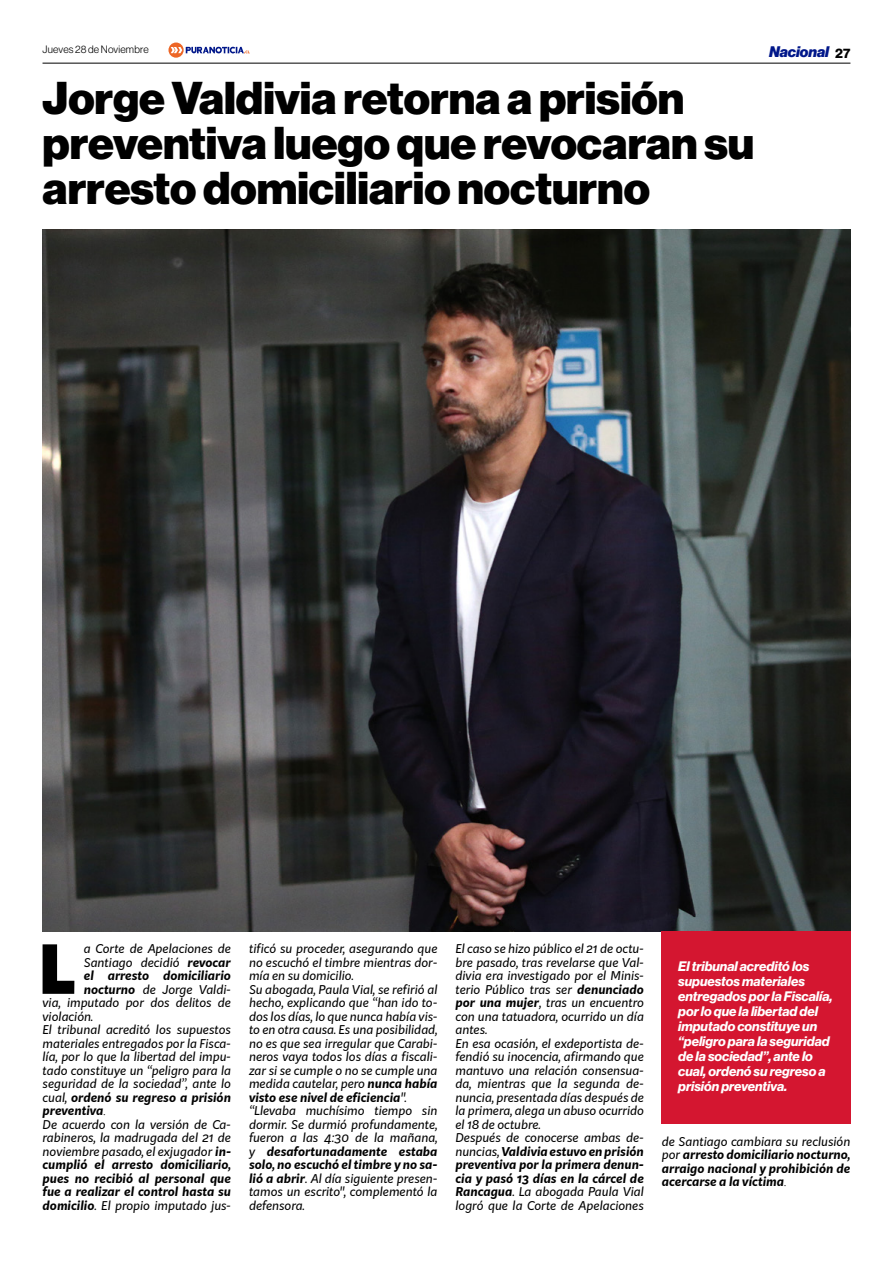
<style>
.page{position:relative;width:893px;height:1263px;background:#fff}
.page>*{position:absolute;margin:0;border:0;box-sizing:border-box;transform-origin:0 0}
.t1{font:900 66.3px "Kit Sans";color:#000}
.t2{font:900 45px/45px "Neue Haas Display";color:#000}
.t3{font:italic 900 15px "Neue Haas Display";color:#00178a}
.t4{font:italic 700 13.5px/15px "Neue Haas Display";color:#fff}
.t5{font:13.5px "N Haas Grotesk DS Pro 75 Bd";color:#000}
.t6{font:italic 12px/13.5px "Kit Sans";color:#000}
.t7{font:italic 700 12px/13.5px "Kit Sans";color:#000;text-align:justify}
.t8{font:10.5px "N Haas Grotesk DS Pro 45 Lt";letter-spacing:.02em;color:#000}
.s1{font-weight:700}
.s2{font-weight:400}
.s3{font-family:"Times New Roman";font-weight:400}
</style>
<div class="page">
<hr style="left:43px;top:63px;width:807px;height:1px;background:#000">
<svg style="left:168px;top:43px;width:82px;height:15px"></svg>
<img style="left:42px;top:230px;width:808px;height:702px">
<div style="left:661px;top:932px;width:189px;height:192px;background:#d41630"></div>
<p class="t8" style="left:43px;top:44px;width:108px">Jueves 28 de Noviembre</p>
<p class="t5" style="left:835px;top:45px;width:17px">27</p>
<p class="t3" style="left:769px;top:43px;width:62px">Nacional</p>
<h2 class="t2" style="left:43px;top:77px;width:713px">Jorge Valdivia retorna a prisión preventiva luego que revocaran su arresto domiciliario nocturno</h2>
<h1 class="t1" style="left:39px;top:909px;width:39px">L</h1>
<p class="t6" style="left:84px;top:941px;width:149px">a Corte de Apelaciones de</p>
<p class="t6" style="left:84px;top:955px;width:149px">Santiago decidió <span class="s1">revocar</span></p>
<p class="t7" style="left:84px;top:968px;width:149px">el arresto domiciliario</p>
<p class="t6" style="left:84px;top:982px;width:149px"><span class="s1">nocturno</span> de Jorge Valdi-</p>
<p class="t6" style="left:43px;top:995px;width:190px">via, imputado por dos delitos de</p>
<p class="t6" style="left:43px;top:1009px;width:52px">violación.</p>
<p class="t6" style="left:43px;top:1022px;width:190px">El tribunal acreditó los supuestos</p>
<p class="t6" style="left:43px;top:1036px;width:190px">materiales entregados por la Fisca-</p>
<p class="t6" style="left:43px;top:1049px;width:190px">lía, por lo que la libertad del impu-</p>
<p class="t6" style="left:43px;top:1063px;width:190px">tado constituye un “peligro para la</p>
<p class="t6" style="left:43px;top:1076px;width:190px">seguridad de la sociedad”, ante lo</p>
<p class="t7" style="left:43px;top:1089px;width:190px"><span class="s2">cual,</span> ordenó su regreso a prisión</p>
<p class="t7" style="left:43px;top:1103px;width:65px">preventiva<span class="s3">.</span></p>
<p class="t6" style="left:43px;top:1117px;width:190px">De acuerdo con la versión de Ca-</p>
<p class="t6" style="left:43px;top:1130px;width:190px">rabineros, la madrugada del 21 de</p>
<p class="t6" style="left:43px;top:1144px;width:190px">noviembre pasado, el exjugador <span class="s1">in-</span></p>
<p class="t7" style="left:43px;top:1157px;width:190px">cumplió el arresto domiciliario,</p>
<p class="t7" style="left:43px;top:1170px;width:190px">pues no recibió al personal que</p>
<p class="t7" style="left:43px;top:1184px;width:190px">fue a realizar el control hasta su</p>
<p class="t6" style="left:43px;top:1198px;width:190px"><span class="s1">domicilio</span>. El propio imputado jus-</p>
<p class="t6" style="left:249px;top:941px;width:190px">tificó su proceder, asegurando que no escuchó el timbre mientras dor&shy;mía en su domicilio.<br>Su abogada, Paula Vial, se refirió al hecho, explicando que “han ido to&shy;dos los días, lo que nunca había vis&shy;to en otra causa. Es una posibilidad, no es que sea irregular que Carabi&shy;neros vaya todos los días a fiscali&shy;zar si se cumple o no se cumple una medida cautelar, pero <span class="s1">nunca había visto ese nivel de eficiencia</span>". “Llevaba muchísimo tiempo sin dormir. Se durmió profundamente, fueron a las 4:30 de la mañana, y <span class="s1">desafortunadamente estaba solo, no escuchó el timbre y no sa&shy;lió a abrir</span>. Al día siguiente presen&shy;tamos un escrito", complementó la defensora.</p>
<p class="t6" style="left:455px;top:941px;width:190px">El caso se hizo público el 21 de octu&shy;bre pasado, tras revelarse que Val&shy;divia era investigado por el Minis&shy;terio Público tras ser <span class="s1">denunciado por una mujer</span>, tras un encuentro con una tatuadora, ocurrido un día antes.<br>En esa ocasión, el exdeportista de&shy;fendió su inocencia, afirmando que mantuvo una relación consensua&shy;da, mientras que la segunda de&shy;nuncia, presentada días después de la primera, alega un abuso ocurrido el 18 de octubre.<br>Después de conocerse ambas de&shy;nuncias, <span class="s1">Valdivia estuvo en prisión preventiva por la primera denun&shy;cia y pasó 13 días en la cárcel de<br>Rancagua</span>. La abogada Paula Vial logró que la Corte de Apelaciones</p>
<p class="t4" style="left:678px;top:959px;width:156px">El tribunal acreditó los supuestos materiales entregados por la Fiscalía, por lo que la libertad del imputado constituye un “peligro para la seguridad de la sociedad”, ante lo cual, ordenó su regreso a prisión preventiva.</p>
<p class="t7" style="left:662px;top:1133px;width:190px"><span class="s2">de Santiago cambiara su reclusión por</span> arresto domiciliario nocturno, arraigo nacional y prohibición de acercarse a la víctima<span class="s3">.</span></p>
</div>
